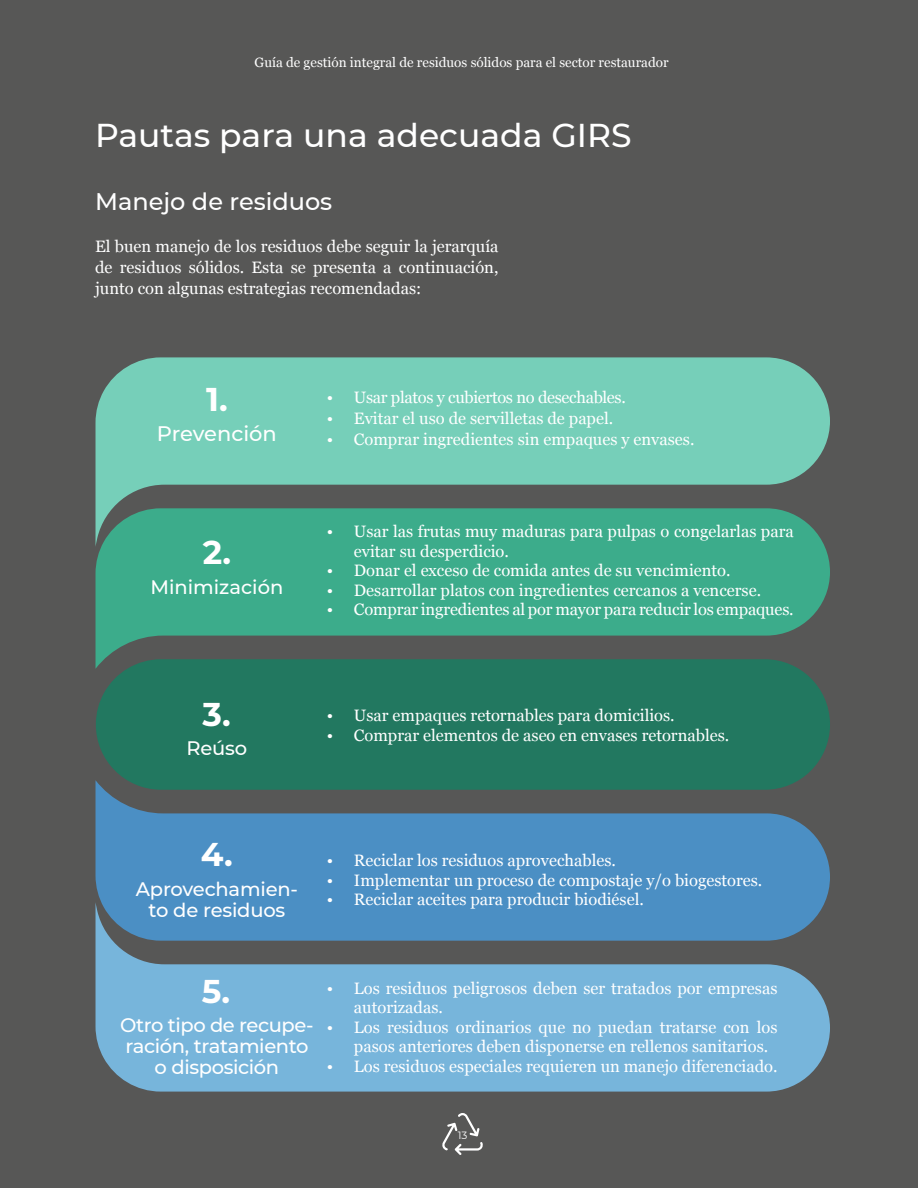
<style>
.page{position:relative;width:918px;height:1188px;background:#575756}
.page>*{position:absolute;margin:0;border:0;box-sizing:border-box;transform-origin:0 0}
.t1{font:500 33px "Montserrat";color:#fff}
.t2{font:700 33px "Montserrat";color:#fff}
.t3{font:500 24px "Montserrat";color:#fff}
.t4{font:500 21px "Montserrat";color:#fff}
.t5{font:500 19.5px/21px "Montserrat";letter-spacing:-.02em;color:#fff;text-align:center}
.t6{font:500 19.5px "Montserrat";color:#fff}
.t7{font:16.5px/19.5px "Georgia";color:#fff}
.t8{font:16.5px "Georgia";letter-spacing:-.02em;color:#fff}
.t9{font:13.5px "Georgia";color:#fff}
.t10{font:10.5px "Montserrat";color:#fff}
</style>
<div class="page">
<svg style="left:96px;top:357px;width:734px;height:151px;fill:#76cfb9"></svg>
<svg style="left:96px;top:508px;width:734px;height:151px;fill:#3cac8b"></svg>
<svg style="left:96px;top:790px;width:734px;height:112px;fill:#4b8fc4"></svg>
<svg style="left:96px;top:902px;width:734px;height:190px;fill:#77b5db"></svg>
<div style="left:96px;top:659px;width:734px;height:131px;background:#227860"></div>
<svg style="left:442px;top:1113px;width:41px;height:42px"></svg>
<p class="t9" style="left:255px;top:53px;width:416px">Guía de gestión integral de residuos sólidos para el sector restaurador</p>
<h1 class="t1" style="left:95px;top:112px;width:538px">Pautas para una adecuada GIRS</h1>
<h2 class="t3" style="left:95px;top:185px;width:239px">Manejo de residuos</h2>
<p class="t7" style="left:95px;top:235px;width:405px;line-height:21px;text-align:justify">El buen manejo de los residuos debe seguir la jerarquía de residuos sólidos. Esta se presenta a continuación, junto con algunas estrategias recomendadas:</p>
<h1 class="t2" style="left:206px;top:376px;width:23px">1.</h1>
<p class="t4" style="left:157px;top:419px;width:121px">Prevención</p>
<h1 class="t2" style="left:203px;top:529px;width:30px">2.</h1>
<p class="t6" style="left:150px;top:573px;width:134px">Minimización</p>
<h1 class="t2" style="left:203px;top:690px;width:30px">3.</h1>
<p class="t5" style="left:187px;top:737px;width:62px">Reúso</p>
<p class="t8" style="left:327px;top:386px;width:300px">• Usar platos y cubiertos no desechables.</p>
<p class="t7" style="left:327px;top:408px;width:288px">• Evitar el uso de servilletas de papel.</p>
<p class="t7" style="left:327px;top:429px;width:369px">• Comprar ingredientes sin empaques y envases.</p>
<p class="t7" style="left:354px;top:521px;width:441px;text-indent:-27px">• Usar las frutas muy maduras para pulpas o congelarlas para evitar su desperdicio.</p>
<p class="t7" style="left:327px;top:560px;width:405px">• Donar el exceso de comida antes de su vencimiento.</p>
<p class="t7" style="left:327px;top:579px;width:436px">• Desarrollar platos con ingredientes cercanos a vencerse.</p>
<p class="t7" style="left:327px;top:599px;width:468px">• Comprar ingredientes al por mayor para reducir los empaques.</p>
<p class="t7" style="left:327px;top:705px;width:349px">• Usar empaques retornables para domicilios.</p>
<p class="t7" style="left:327px;top:724px;width:404px">• Comprar elementos de aseo en envases retornables.</p>
<h1 class="t2" style="left:201px;top:830px;width:34px">4.</h1>
<p class="t5" style="left:136px;top:877px;width:164px">Aprovechamien&shy;to de residuos</p>
<p class="t7" style="left:327px;top:850px;width:290px">• Reciclar los residuos aprovechables.</p>
<p class="t7" style="left:327px;top:869px;width:437px">• Implementar un proceso de compostaje y/o biogestores.</p>
<p class="t7" style="left:327px;top:889px;width:318px">• Reciclar aceites para producir biodiésel.</p>
<h1 class="t2" style="left:202px;top:967px;width:30px">5.</h1>
<p class="t5" style="left:120px;top:1014px;width:195px">Otro tipo de recupe&shy;ración, tratamiento o disposición</p>
<p class="t7" style="left:354px;top:978px;width:425px;text-indent:-27px">• Los residuos peligrosos deben ser tratados por empresas autorizadas.</p>
<p class="t7" style="left:354px;top:1017px;width:425px;text-indent:-27px">• Los residuos ordinarios que no puedan tratarse con los pasos anteriores deben disponerse en rellenos sanitarios.</p>
<p class="t7" style="left:327px;top:1056px;width:452px">• Los residuos especiales requieren un manejo diferenciado.</p>
<p class="t10" style="left:458px;top:1128px;width:11px">13</p>
</div>
